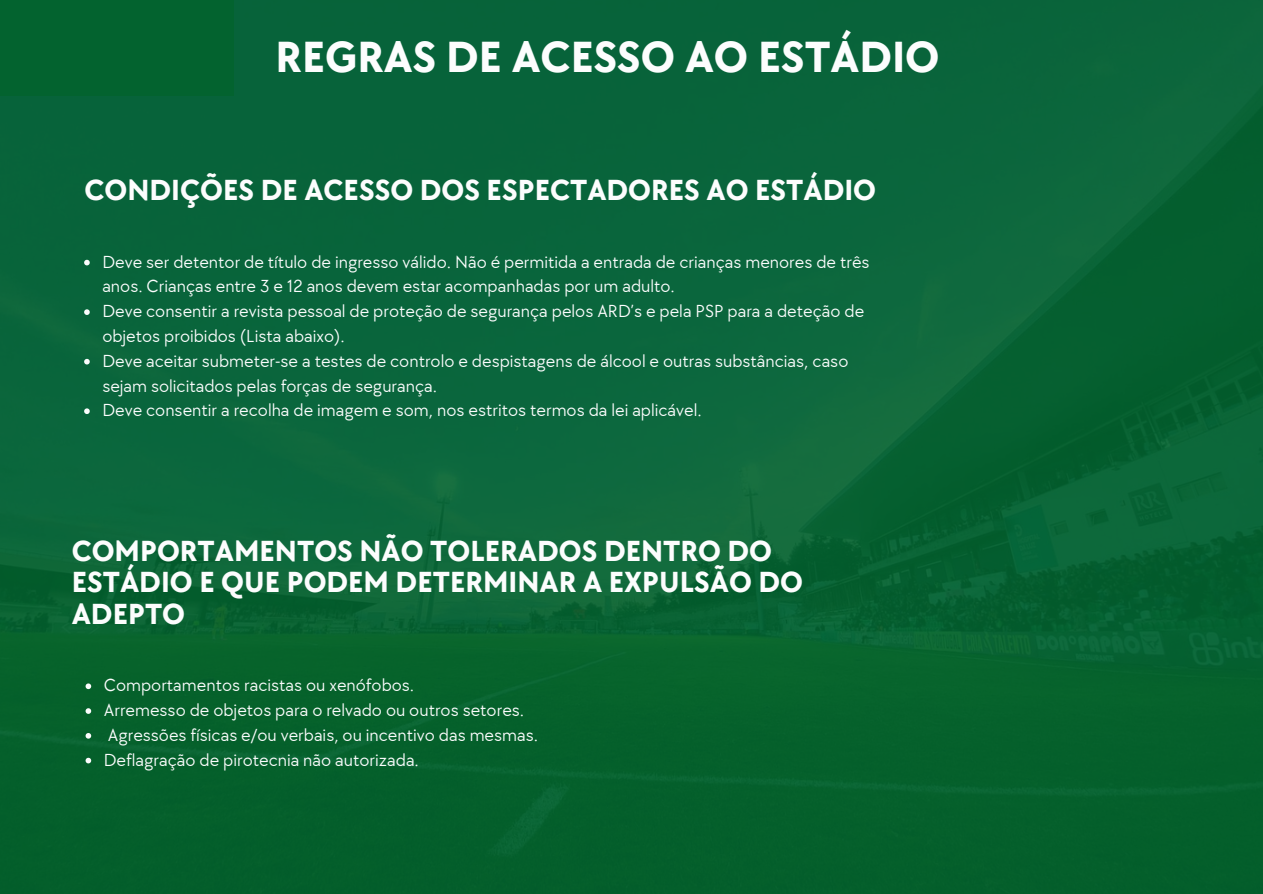
<style>
.page{position:relative;width:1263px;height:894px;background:#fff}
.page>*{position:absolute;margin:0;border:0;box-sizing:border-box;transform-origin:0 0}
.t1{font:700 45px "TT Chocolates";color:#fcfdfd}
.t2{font:700 30px/31.5px "TT Chocolates";color:#fcfdfd}
.t3{font:18px/24.8px "TT Chocolates";color:#fcfdfd}
</style>
<div class="page">
<img style="left:0;top:0;width:1263px;height:893px">
<div style="left:0;top:0;width:234px;height:96px;background:#03632f"></div>
<svg style="left:84px;top:260px;width:6px;height:5px"></svg>
<svg style="left:84px;top:309px;width:6px;height:6px"></svg>
<svg style="left:84px;top:359px;width:6px;height:5px"></svg>
<svg style="left:84px;top:408px;width:6px;height:6px"></svg>
<svg style="left:86px;top:683px;width:5px;height:6px"></svg>
<svg style="left:86px;top:708px;width:5px;height:5px"></svg>
<svg style="left:86px;top:732px;width:5px;height:6px"></svg>
<svg style="left:86px;top:757px;width:5px;height:6px"></svg>
<h1 class="t1" style="left:276px;top:31px;width:666px">REGRAS DE ACESSO AO ESTÁDIO</h1>
<h2 class="t2" style="left:85px;top:175px;width:793px">CONDIÇÕES DE ACESSO DOS ESPECTADORES AO ESTÁDIO</h2>
<p class="t3" style="left:102px;top:250px;width:769px">Deve ser detentor de título de ingresso válido. Não é permitida a entrada de crianças menores de três anos. Crianças entre 3 e 12 anos devem estar acompanhadas por um adulto.</p>
<p class="t3" style="left:102px;top:299px;width:763px">Deve consentir a revista pessoal de proteção de segurança pelos ARD’s e pela PSP para a deteção de objetos proibidos (Lista abaixo).</p>
<p class="t3" style="left:102px;top:349px;width:748px">Deve aceitar submeter-se a testes de controlo e despistagens de álcool e outras substâncias, caso sejam solicitados pelas forças de segurança.</p>
<p class="t3" style="left:102px;top:398px;width:601px">Deve consentir a recolha de imagem e som, nos estritos termos da lei aplicável.</p>
<h2 class="t2" style="left:72px;top:536px;width:733px">COMPORTAMENTOS NÃO TOLERADOS DENTRO DO<br>ESTÁDIO E QUE PODEM DETERMINAR A EXPULSÃO DO<br>ADEPTO</h2>
<p class="t3" style="left:104px;top:673px;width:312px">Comportamentos racistas ou xenófobos.</p>
<p class="t3" style="left:104px;top:698px;width:422px">Arremesso de objetos para o relvado ou outros setores.</p>
<p class="t3" style="left:108px;top:723px;width:432px">Agressões físicas e/ou verbais, ou incentivo das mesmas.</p>
<p class="t3" style="left:104px;top:747px;width:317px">Deflagração de pirotecnia não autorizada.</p>
</div>
